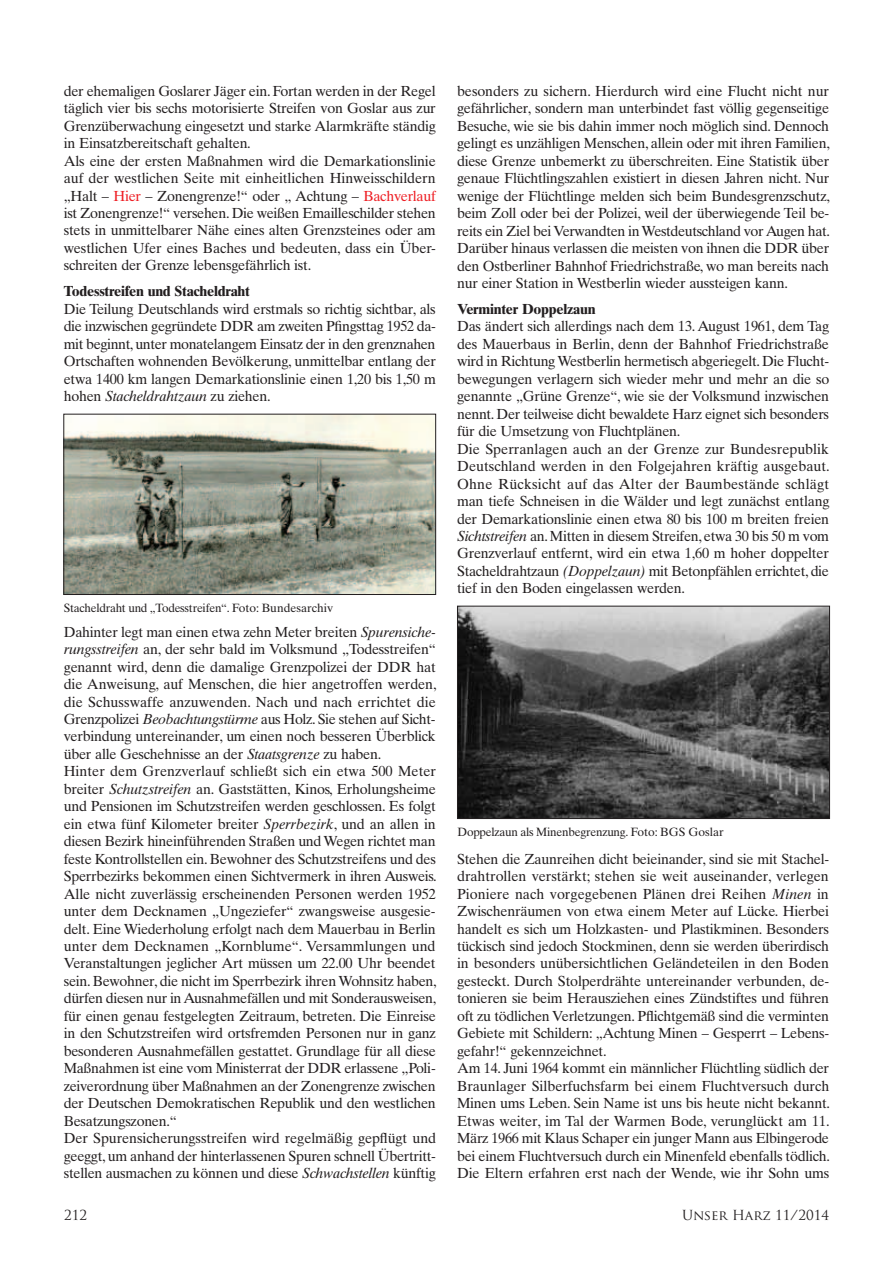
<style>
.page{position:relative;width:893px;height:1263px;background:#fff}
.page>*{position:absolute;margin:0;border:0;box-sizing:border-box;transform-origin:0 0}
.t1{font:14.55px/17.4px "Times Ten";letter-spacing:-.02em;color:#231f20}
.t2{font:700 14.55px "Times Ten";letter-spacing:-.02em;color:#231f20}
.t3{font:13.5px "Trajan Pro";color:#231f20}
.t4{font:12px "Times Ten";letter-spacing:-.02em;color:#231f20}
.s1{color:#ee1d23}
.s2{font-style:italic}
</style>
<div class="page">
<img style="left:66px;top:416px;width:368px;height:177px">
<div style="left:64px;top:414px;width:372px;height:181px;border:1px solid #231f20"></div>
<img style="left:459px;top:608px;width:369px;height:209px">
<div style="left:457px;top:606px;width:373px;height:213px;border:1px solid #231f20"></div>
<p class="t1" style="left:64px;top:82px;width:374px">der ehemaligen Goslarer Jäger ein. Fortan werden in der Regel täglich vier bis sechs motorisierte Streifen von Goslar aus zur Grenzüberwachung eingesetzt und starke Alarmkräfte ständig in Einsatzbereitschaft gehalten.<br>Als eine der ersten Maßnahmen wird die Demarkationslinie auf der westlichen Seite mit einheitlichen Hinweisschildern „Halt – <span class="s1">Hier</span> – Zonengrenze!“ oder „ Achtung – <span class="s1">Bachverlauf </span>ist Zonengrenze!“ versehen. Die weißen Emailleschilder stehen stets in unmittelbarer Nähe eines alten Grenzsteines oder am westlichen Ufer eines Baches und bedeuten, dass ein Über&shy;schreiten der Grenze lebensgefährlich ist.</p>
<p class="t2" style="left:64px;top:282px;width:188px">Todesstreifen und Stacheldraht</p>
<p class="t1" style="left:64px;top:300px;width:374px;text-align:justify">Die Teilung Deutschlands wird erstmals so richtig sichtbar, als die inzwischen gegründete DDR am zweiten Pfingsttag 1952 da&shy;mit beginnt, unter monatelangem Einsatz der in den grenznahen Ortschaften wohnenden Bevölkerung, unmittelbar entlang der etwa 1400 km langen Demarkationslinie einen 1,20 bis 1,50 m hohen <span class="s2">Stacheldrahtzaun</span> zu ziehen.</p>
<p class="t4" style="left:64px;top:600px;width:271px">Stacheldraht und „Todesstreifen“. Foto: Bundesarchiv</p>
<p class="t1" style="left:64px;top:623px;width:375px">Dahinter legt man einen etwa zehn Meter breiten <span class="s2">Spurensiche&shy;rungsstreifen</span> an, der sehr bald im Volksmund „Todesstreifen“ genannt wird, denn die damalige Grenzpolizei der DDR hat die Anweisung, auf Menschen, die hier angetroffen werden, die Schusswaffe anzuwenden. Nach und nach errichtet die Grenzpolizei <span class="s2">Beobachtungstürme</span> aus Holz. Sie stehen auf Sicht&shy;verbindung untereinander, um einen noch besseren Überblick über alle Geschehnisse an der <span class="s2">Staatsgrenze</span> zu haben.<br>Hinter dem Grenzverlauf schließt sich ein etwa 500 Meter breiter <span class="s2">Schutzstreifen</span> an. Gaststätten, Kinos, Erholungsheime und Pensionen im Schutzstreifen werden geschlossen. Es folgt ein etwa fünf Kilometer breiter <span class="s2">Sperrbezirk</span>, und an allen in diesen Bezirk hineinführenden Straßen und Wegen richtet man feste Kontrollstellen ein. Bewohner des Schutzstreifens und des Sperrbezirks bekommen einen Sichtvermerk in ihren Ausweis.<br>Alle nicht zuverlässig erscheinenden Personen werden 1952 unter dem Decknamen „Ungeziefer“ zwangsweise ausgesie&shy;delt. Eine Wiederholung erfolgt nach dem Mauerbau in Berlin unter dem Decknamen „Kornblume“. Versammlungen und Veranstaltungen jeglicher Art müssen um 22.00 Uhr beendet sein. Bewohner, die nicht im Sperrbezirk ihren Wohnsitz haben, dürfen diesen nur in Ausnahmefällen und mit Sonderausweisen, für einen genau festgelegten Zeitraum, betreten. Die Einreise in den Schutzstreifen wird ortsfremden Personen nur in ganz besonderen Ausnahmefällen gestattet. Grundlage für all diese Maßnahmen ist eine vom Ministerrat der DDR erlassene „Poli&shy;zeiverordnung über Maßnahmen an der Zonengrenze zwischen der Deutschen Demokratischen Republik und den westlichen Besatzungszonen.“<br>Der Spurensicherungsstreifen wird regelmäßig gepflügt und geeggt, um anhand der hinterlassenen Spuren schnell Übertritt&shy;stellen ausmachen zu können und diese <span class="s2">Schwachstellen</span> künftig</p>
<p class="t1" style="left:457px;top:82px;width:374px;text-align:justify">besonders zu sichern. Hierdurch wird eine Flucht nicht nur gefährlicher, sondern man unterbindet fast völlig gegenseitige Besuche, wie sie bis dahin immer noch möglich sind. Dennoch gelingt es unzähligen Menschen, allein oder mit ihren Familien, diese Grenze unbemerkt zu überschreiten. Eine Statistik über genaue Flüchtlingszahlen existiert in diesen Jahren nicht. Nur wenige der Flüchtlinge melden sich beim Bundesgrenzschutz, beim Zoll oder bei der Polizei, weil der überwiegende Teil be&shy;reits ein Ziel bei Verwandten in Westdeutschland vor Augen hat.<br>Darüber hinaus verlassen die meisten von ihnen die DDR über den Ostberliner Bahnhof Friedrichstraße, wo man bereits nach nur einer Station in Westberlin wieder aussteigen kann.</p>
<p class="t2" style="left:457px;top:300px;width:140px">Verminter Doppelzaun</p>
<p class="t1" style="left:457px;top:318px;width:374px">Das ändert sich allerdings nach dem 13. August 1961, dem Tag des Mauerbaus in Berlin, denn der Bahnhof Friedrichstraße wird in Richtung Westberlin hermetisch abgeriegelt. Die Flucht&shy;bewegungen verlagern sich wieder mehr und mehr an die so genannte „Grüne Grenze“, wie sie der Volksmund inzwischen nennt. Der teilweise dicht bewaldete Harz eignet sich besonders für die Umsetzung von Fluchtplänen.<br>Die Sperranlagen auch an der Grenze zur Bundesrepublik Deutschland werden in den Folgejahren kräftig ausgebaut.<br>Ohne Rücksicht auf das Alter der Baumbestände schlägt man tiefe Schneisen in die Wälder und legt zunächst entlang der Demarkationslinie einen etwa 80 bis 100 m breiten freien <span class="s2">Sichtstreifen</span> an. Mitten in diesem Streifen, etwa 30 bis 50 m vom Grenzverlauf entfernt, wird ein etwa 1,60 m hoher doppelter Stacheldrahtzaun <span class="s2">(Doppelzaun)</span> mit Betonpfählen errichtet, die tief in den Boden eingelassen werden.</p>
<p class="t4" style="left:457px;top:825px;width:268px">Doppelzaun als Minenbegrenzung. Foto: BGS Goslar</p>
<p class="t1" style="left:457px;top:850px;width:374px">Stehen die Zaunreihen dicht beieinander, sind sie mit Stachel&shy;drahtrollen verstärkt; stehen sie weit auseinander, verlegen Pioniere nach vorgegebenen Plänen drei Reihen <span class="s2">Minen</span> in Zwischenräumen von etwa einem Meter auf Lücke. Hierbei handelt es sich um Holzkasten- und Plastikminen. Besonders tückisch sind jedoch Stockminen, denn sie werden überirdisch in besonders unübersichtlichen Geländeteilen in den Boden gesteckt. Durch Stolperdrähte untereinander verbunden, de&shy;tonieren sie beim Herausziehen eines Zündstiftes und führen oft zu tödlichen Verletzungen. Pflichtgemäß sind die verminten Gebiete mit Schildern: „Achtung Minen – Gesperrt – Lebens&shy;gefahr!“ gekennzeichnet.<br>Am 14. Juni 1964 kommt ein männlicher Flüchtling südlich der Braunlager Silberfuchsfarm bei einem Fluchtversuch durch Minen ums Leben. Sein Name ist uns bis heute nicht bekannt.<br>Etwas weiter, im Tal der Warmen Bode, verunglückt am 11.<br>März 1966 mit Klaus Schaper ein junger Mann aus Elbingerode bei einem Fluchtversuch durch ein Minenfeld ebenfalls tödlich.<br>Die Eltern erfahren erst nach der Wende, wie ihr Sohn ums</p>
<p class="t3" style="left:64px;top:1206px;width:25px">212</p>
<p class="t3" style="left:682px;top:1206px;width:148px">Unser Harz 11/2014</p>
</div>
